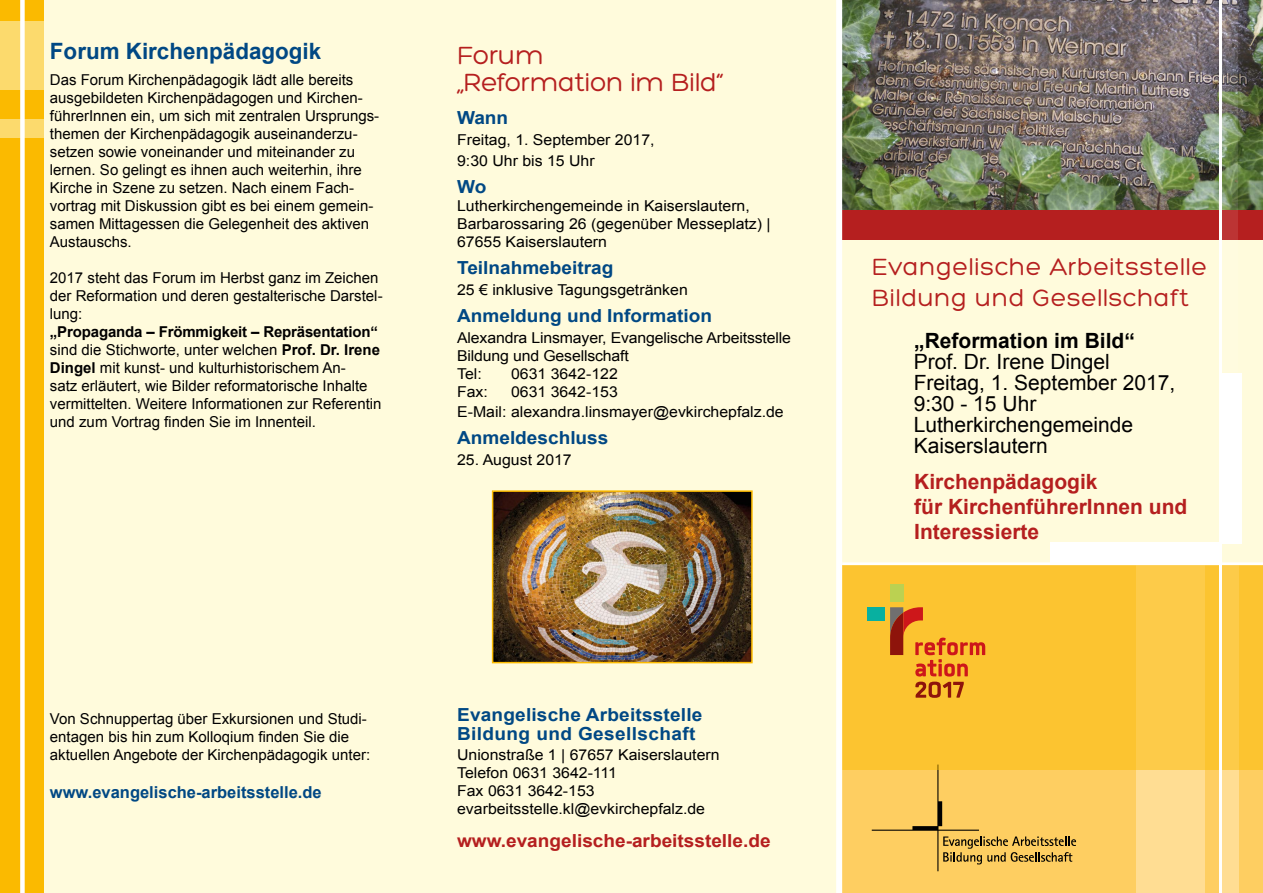
<style>
.page{position:relative;width:1263px;height:893px;background:#fffbdc}
.page>*{position:absolute;margin:0;border:0;box-sizing:border-box;transform-origin:0 0}
.t1{font:27px/27px "Hero";letter-spacing:-.01em;color:#b51f1f}
.t2{font:25.5px/30.6px "Hero";letter-spacing:.02em;color:#b51f1f}
.t3{font:700 22.5px "Arial";color:#004884}
.t4{font:21px/21px "Arial";color:#000}
.t5{font:700 21px/25.2px "Arial";color:#b51f1f}
.t6{font:700 21px "Arial";color:#000}
.t7{font:700 18px/19.5px "Arial";color:#004884;scale:1.06 1}
.t8{font:700 18px "Arial";color:#b51f1f;scale:1.06 1}
.t9{font:700 16.5px "Arial";color:#004884}
.t10{font:15px/18px "Arial";color:#000}
.t11{font:15px/18px "Arial";color:#000;scale:1.06 1}
.s1{font-weight:700}
</style>
<div class="page">
<div style="left:0;top:0;width:43px;height:893px;background:#fbba00"></div>
<div style="left:0;top:21px;width:44px;height:68px;background:#fcda6d"></div>
<div style="left:0;top:120px;width:44px;height:18px;background:#fcda6d"></div>
<svg style="left:20px;top:0;width:5px;height:893px;fill:#fef1cf"></svg>
<hr style="left:21px;top:0;width:3px;height:893px;background:#fff">
<div style="left:837px;top:565px;width:426px;height:328px;background:#fece61"></div>
<div style="left:1050px;top:542px;width:170px;height:21px;background:#fff"></div>
<div style="left:1220px;top:373px;width:22px;height:170px;background:#fff"></div>
<div style="left:1136px;top:566px;width:68px;height:327px;background:#ffdd93"></div>
<div style="left:1221px;top:565px;width:17px;height:328px;background:#ffdd93"></div>
<hr style="left:842px;top:562px;width:421px;height:3px;background:#fff">
<svg style="left:872px;top:770px;width:204px;height:101px"></svg>
<svg style="left:842px;top:566px;width:421px;height:204px;fill:#fcc430"></svg>
<img style="left:842px;top:0;width:421px;height:210px">
<div style="left:839px;top:210px;width:424px;height:30px;background:#b51f1f"></div>
<div style="left:836px;top:0;width:6px;height:893px;background:#fff"></div>
<hr style="left:1219px;top:0;width:3px;height:893px;background:#fff">
<svg style="left:1222px;top:0;width:15px;height:240px"></svg>
<img style="left:495px;top:493px;width:255px;height:167px">
<div style="left:492px;top:490px;width:261px;height:173px;border:2px solid #fbba00"></div>
<div style="left:890px;top:585px;width:13px;height:17px;background:#bbd151"></div>
<div style="left:867px;top:607px;width:18px;height:13px;background:#08b0a0"></div>
<svg style="left:890px;top:607px;width:95px;height:91px"></svg>
<h3 class="t3" style="left:50px;top:36px;width:273px">Forum Kirchenpädagogik</h3>
<p class="t10" style="left:50px;top:71px;width:331px">Das Forum Kirchenpädagogik lädt alle bereits ausgebildeten Kirchenpädagogen und Kirchen&shy;führerInnen ein, um sich mit zentralen Ursprungs&shy;themen der Kirchenpädagogik auseinanderzu&shy;setzen sowie voneinander und miteinander zu lernen. So gelingt es ihnen auch weiterhin, ihre Kirche in Szene zu setzen. Nach einem Fach&shy;vortrag mit Diskussion gibt es bei einem gemein&shy;samen Mittagessen die Gelegenheit des aktiven Austauschs.</p>
<p class="t10" style="left:50px;top:269px;width:334px">2017 steht das Forum im Herbst ganz im Zeichen der Reformation und deren gestalterische Darstel&shy;lung:</p>
<p class="t10" style="left:50px;top:323px;width:333px"><span class="s1">„Propaganda – Frömmigkeit – Repräsentation“ </span>sind die Stichworte, unter welchen <span class="s1">Prof. Dr. Irene Dingel</span> mit kunst- und kulturhistorischem An-<br>satz erläutert, wie Bilder reformatorische Inhalte vermittelten. Weitere Informationen zur Referentin und zum Vortrag finden Sie im Innenteil.</p>
<h1 class="t1" style="left:457px;top:42px;width:268px">Forum<br>„Reformation im Bild“</h1>
<p class="t7" style="left:457px;top:108px;width:50px">Wann</p>
<p class="t11" style="left:457px;top:129px;width:188px;line-height:21px">Freitag, 1. September 2017,<br>9:30 Uhr bis 15 Uhr</p>
<p class="t7" style="left:457px;top:177px;width:29px">Wo</p>
<p class="t11" style="left:457px;top:197px;width:297px">Lutherkirchengemeinde in Kaiserslautern,<br>Barbarossaring 26 (gegenüber Messeplatz) |<br>67655 Kaiserslautern</p>
<p class="t7" style="left:457px;top:258px;width:149px">Teilnahmebeitrag</p>
<p class="t11" style="left:457px;top:281px;width:219px">25 € inklusive Tagungsgetränken</p>
<p class="t7" style="left:457px;top:306px;width:242px">Anmeldung und Information</p>
<p class="t11" style="left:457px;top:329px;width:316px">Alexandra Linsmayer, Evangelische Arbeitsstelle<br>Bildung und Gesellschaft<br>Tel:</p>
<p class="t11" style="left:511px;top:365px;width:102px">0631 3642-122</p>
<p class="t11" style="left:457px;top:382px;width:310px;line-height:19.8px;text-indent:54px">0631 3642-153<br>E-Mail: alexandra.linsmayer@evkirchepfalz.de</p>
<p class="t7" style="left:457px;top:428px;width:144px">Anmeldeschluss</p>
<p class="t11" style="left:457px;top:450px;width:110px">25. August 2017</p>
<p class="t11" style="left:457px;top:383px;width:31px">Fax:</p>
<p class="t10" style="left:50px;top:710px;width:322px">Von Schnuppertag über Exkursionen und Studi&shy;entagen bis hin zum Kolloqium finden Sie die aktuellen Angebote der Kirchenpädagogik unter:</p>
<p class="t9" style="left:50px;top:781px;width:273px">www.evangelische-arbeitsstelle.de</p>
<p class="t7" style="left:457px;top:705px;width:233px">Evangelische Arbeitsstelle<br>Bildung und Gesellschaft</p>
<p class="t11" style="left:457px;top:745px;width:249px">Unionstraße 1 | 67657 Kaiserslautern<br>Telefon 0631 3642-111<br>Fax 0631 3642-153 evarbeitsstelle.kl@evkirchepfalz.de</p>
<p class="t8" style="left:457px;top:828px;width:297px">www.evangelische-arbeitsstelle.de</p>
<h2 class="t2" style="left:872px;top:252px;width:337px">Evangelische Arbeitsstelle<br>Bildung und Gesellschaft</h2>
<h3 class="t6" style="left:914px;top:326px;width:222px">„Reformation im Bild“</h3>
<h3 class="t4" style="left:914px;top:351px;width:263px">Prof. Dr. Irene Dingel<br>Freitag, 1. September 2017,<br>9:30 - 15 Uhr<br>Lutherkirchengemeinde<br>Kaiserslautern</h3>
<h3 class="t5" style="left:914px;top:469px;width:275px">Kirchenpädagogik<br>für KirchenführerInnen und<br>Interessierte</h3>
</div>
